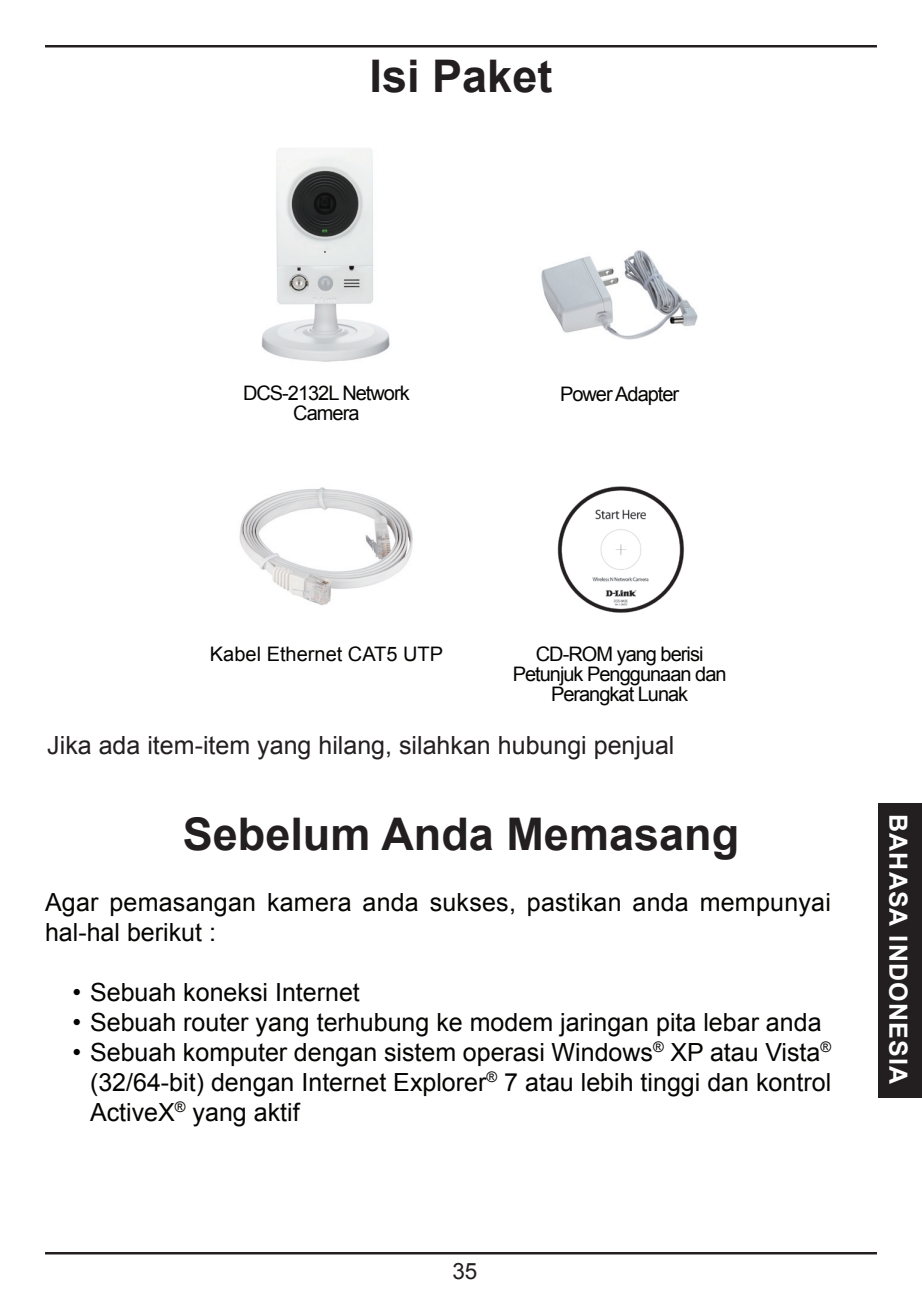
<style>
.page{position:relative;width:922px;height:1297px;background:#fff}
.page>*{position:absolute;margin:0;border:0;box-sizing:border-box;transform-origin:0 0}
.t1{font:700 45px "Arial";color:#231f20}
.t2{font:25px/30px "Arial";color:#040503}
.t3{font:25px "Arial";color:#231f20}
.t4{font:700 25px "Arial";letter-spacing:.05em;color:#fff}
.t5{font:22.5px "Arial";color:#231f20}
.t6{font:20px/20px "Arial";letter-spacing:-.05em;color:#040503;text-align:center}
.t7{font:20px "Arial";color:#040503}
</style>
<div class="page">
<img style="left:541px;top:250px;width:157px;height:90px">
<img style="left:557px;top:486px;width:127px;height:127px">
<img style="left:261px;top:148px;width:129px;height:214px">
<img style="left:239px;top:487px;width:174px;height:119px">
<hr style="left:45px;top:45px;width:831px;height:2px;background:#231f20">
<hr style="left:45px;top:1252px;width:831px;height:2px;background:#231f20">
<div style="left:878px;top:803px;width:43px;height:294px;background:#231f20"></div>
<h1 class="t1" style="left:369px;top:47px;width:184px">Isi Paket</h1>
<p class="t6" style="left:243px;top:383px;width:168px">DCS-2132L Network<br>Camera</p>
<p class="t6" style="left:560px;top:384px;width:121px">Power Adapter</p>
<p class="t7" style="left:210px;top:641px;width:235px">Kabel Ethernet CAT5 UTP</p>
<p class="t6" style="left:512px;top:644px;width:215px">CD-ROM yang berisi<br>Petunjuk Penggunaan dan<br>Perangkat Lunak</p>
<p class="t3" style="left:47px;top:729px;width:628px">Jika ada item-item yang hilang, silahkan hubungi penjual</p>
<h1 class="t1" style="left:183px;top:804px;width:557px">Sebelum Anda Memasang</h1>
<p class="t2" style="left:45px;top:887px;width:787px">Agar pemasangan kamera anda sukses, pastikan anda mempunyai hal-hal berikut :</p>
<p class="t2" style="left:72px;top:977px;width:289px">• Sebuah koneksi Internet</p>
<p class="t2" style="left:72px;top:1007px;width:750px">• Sebuah router yang terhubung ke modem jaringan pita lebar anda</p>
<p class="t2" style="left:90px;top:1037px;width:742px;text-align:justify;text-indent:-17px">• Sebuah komputer dengan sistem operasi Windows<sup>®</sup> XP atau Vista<sup>® </sup>(32/64-bit) dengan Internet Explorer<sup>®</sup> 7 atau lebih tinggi dan kontrol ActiveX<sup>®</sup> yang aktif</p>
<p class="t5" style="left:452px;top:1256px;width:27px">35</p>
<p class="t4" style="left:914px;top:814px;width:271px;rotate:90deg">BAHASA INDONESIA</p>
</div>
